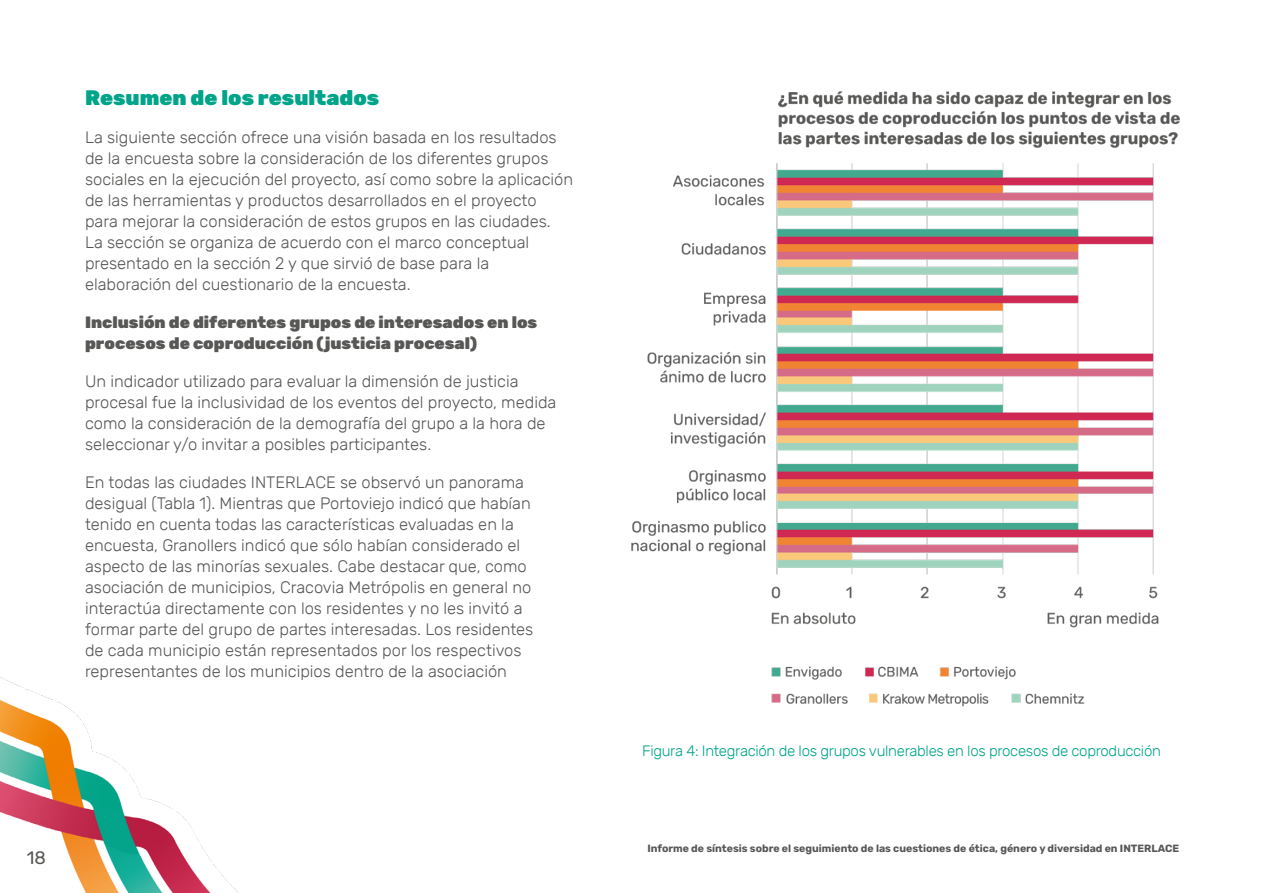
<style>
.page{position:relative;width:1263px;height:893px;background:#fff}
.page>*{position:absolute;margin:0;border:0;box-sizing:border-box;transform-origin:0 0}
.t1{font:900 21px "Rubik";color:#00a489}
.t2{font:18px "Rubik";color:#575756}
.t3{font:300 16.5px/21px "Rubik";color:#575756}
.t4{font:900 16.5px/21px "Rubik";color:#575756}
.t5{font:300 15px "Rubik";letter-spacing:-.02em;color:#00a489}
.t6{font:700 10.5px "Rubik";color:#575756}
</style>
<div class="page">
<img style="left:0;top:677px;width:239px;height:216px">
<img style="left:631px;top:91px;width:549px;height:537px">
<img style="left:771px;top:666px;width:314px;height:41px">
<p class="t1" style="left:85px;top:85px;width:296px">Resumen de los resultados</p>
<p class="t3" style="left:85px;top:127px;width:490px">La siguiente sección ofrece una visión basada en los resultados de la encuesta sobre la consideración de los diferentes grupos sociales en la ejecución del proyecto, así como sobre la aplicación de las herramientas y productos desarrollados en el proyecto para mejorar la consideración de estos grupos en las ciudades.<br>La sección se organiza de acuerdo con el marco conceptual presentado en la sección 2 y que sirvió de base para la elaboración del cuestionario de la encuesta.</p>
<p class="t4" style="left:85px;top:312px;width:454px">Inclusión de diferentes grupos de interesados en los procesos de coproducción (justicia procesal)</p>
<p class="t3" style="left:85px;top:371px;width:473px">Un indicador utilizado para evaluar la dimensión de justicia procesal fue la inclusividad de los eventos del proyecto, medida como la consideración de la demografía del grupo a la hora de seleccionar y/o invitar a posibles participantes.</p>
<p class="t3" style="left:85px;top:472px;width:450px">En todas las ciudades INTERLACE se observó un panorama desigual (Tabla 1). Mientras que Portoviejo indicó que habían tenido en cuenta todas las características evaluadas en la encuesta, Granollers indicó que sólo habían considerado el aspecto de las minorías sexuales. Cabe destacar que, como asociación de municipios, Cracovia Metrópolis en general no interactúa directamente con los residentes y no les invitó a formar parte del grupo de partes interesadas. Los residentes de cada municipio están representados por los respectivos representantes de los municipios dentro de la asociación</p>
<p class="t2" style="left:27px;top:847px;width:21px">18</p>
<p class="t5" style="left:642px;top:742px;width:520px">Figura 4: Integración de los grupos vulnerables en los procesos de coproducción</p>
<p class="t6" style="left:647px;top:842px;width:533px">Informe de síntesis sobre el seguimiento de las cuestiones de ética, género y diversidad en INTERLACE</p>
</div>
